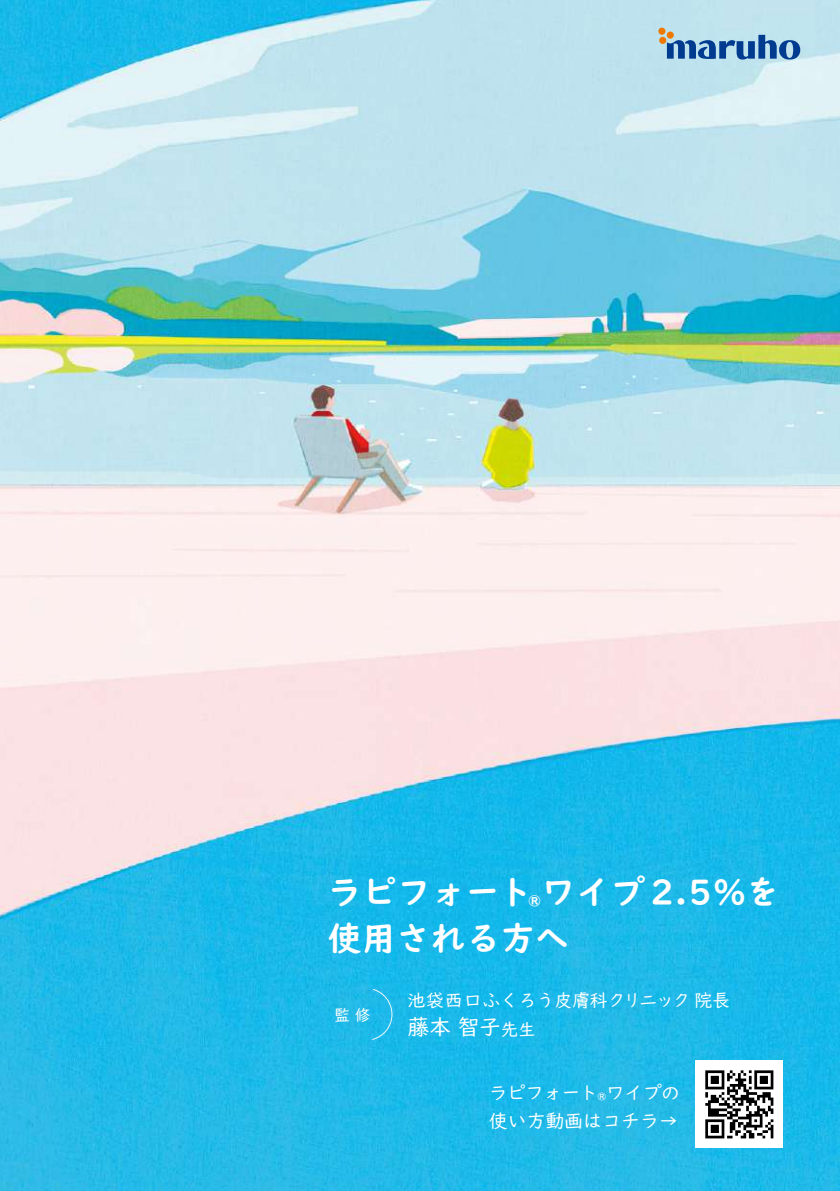
<style>
.page{position:relative;width:840px;height:1191px;background:#fff}
.page>*{position:absolute;margin:0;border:0;box-sizing:border-box;transform-origin:0 0}
.t1{font:700 34px "UD Digi Kyokasho Pro";letter-spacing:.02em;color:#fff}
.t2{font:22px "UD Digi Kyokasho Pro";color:#fff}
.t3{font:19px/28px "UD Digi Kyokasho Pro";letter-spacing:-.03em;color:#fff}
.t4{font:18px "UD Digi Kyokasho Pro";color:#fff}
.t5{font:16px "UD Digi Kyokasho Pro";color:#fff}
.t6{font:700 13.6px "UD Digi Kyokasho Pro";color:#fff}
.s1{font-size:17.6px}
.s2{font-size:9.6px}
</style>
<div class="page">
<img style="left:0;top:0;width:839px;height:1191px">
<svg style="left:0;top:665px;width:1px;height:418px"></svg>
<svg style="left:371px;top:988px;width:22px;height:52px"></svg>
<div style="left:695px;top:1060px;width:87px;height:88px;background:#fff"></div>
<svg style="left:705px;top:1070px;width:68px;height:68px"></svg>
<svg style="left:666px;top:35px;width:133px;height:25px;background:#6796c2"></svg>
<div style="left:666px;top:32px;width:7px;height:7px;background:#ee7800;border-radius:50%"></div>
<div style="left:658px;top:28px;width:7px;height:7px;background:#ee7800;border-radius:50%"></div>
<svg style="left:658px;top:37px;width:8px;height:7px"></svg>
<p class="t1" style="left:327px;top:864px;width:453px">ラピフォートワイプ2.5%を</p>
<p class="t6" style="left:527px;top:889px;width:13px">®</p>
<p class="t1" style="left:327px;top:910px;width:243px">使用される方へ</p>
<p class="t4" style="left:407px;top:985px;width:324px">池袋西口ふくろう皮膚科クリニック 院長</p>
<p class="t2" style="left:407px;top:1008px;width:130px">藤本 智子<span class="s1">先生</span></p>
<p class="t5" style="left:334px;top:1001px;width:38px">監 修</p>
<p class="t3" style="left:488px;top:1077px;width:193px">ラピフォート<span class="s2">®</span>ワイプの使い方動画はコチラ→</p>
</div>
